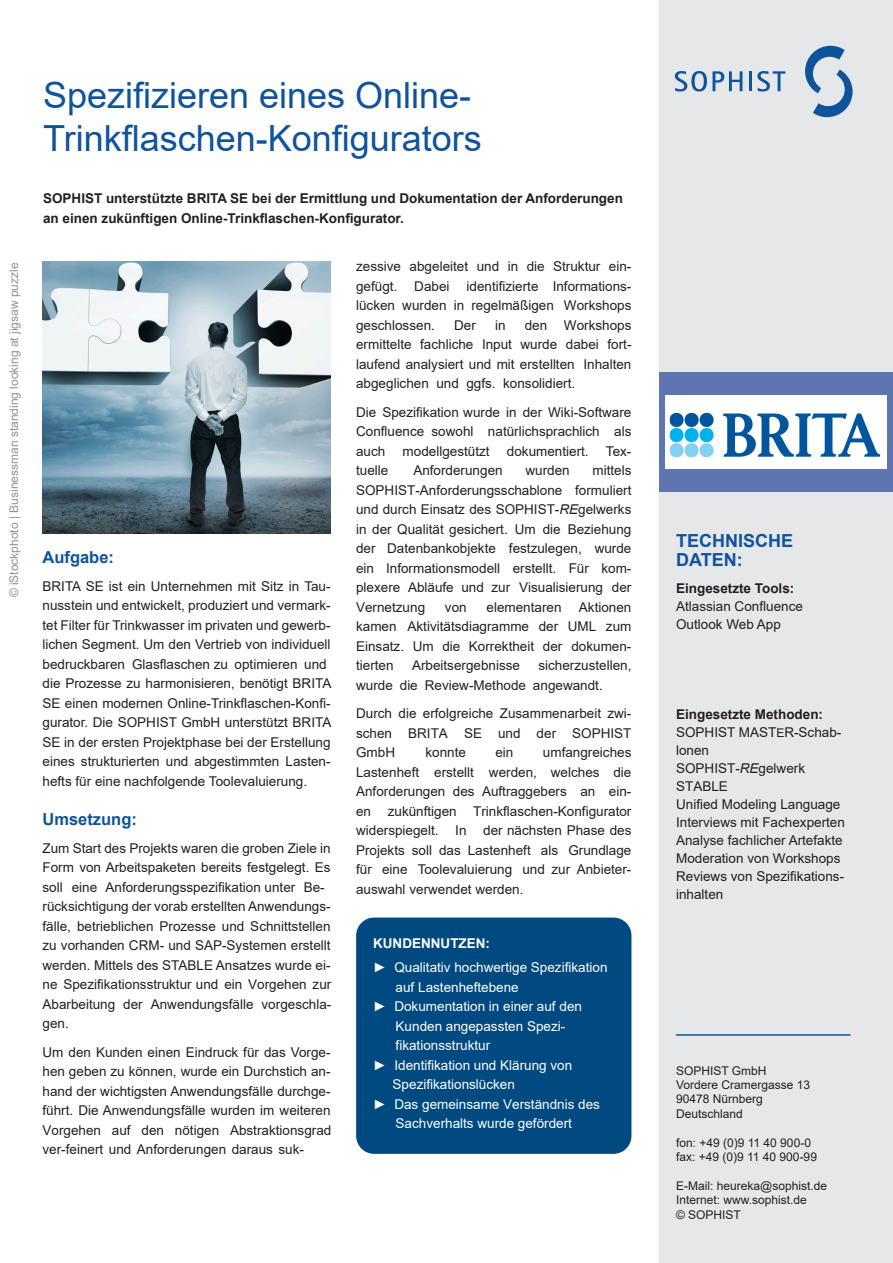
<style>
.page{position:relative;width:893px;height:1263px;background:#fff}
.page>*{position:absolute;margin:0;border:0;box-sizing:border-box;transform-origin:0 0}
.SOPHIST_Hauptübersch{font:36px/43.2px "Arial";color:#0f539c}
.SOPHIST_Standard{font:700 18px/19.5px "Arial";color:#0f539c}
.SOPHIST_Standard-2{font:700 16.5px "Arial";color:#0f539c}
.SOPHIST_Standard-3{font:13.5px/19.5px "Arial";color:#231f20;text-align:justify}
.t1{font:13.5px/19.5px "Arial";color:#fff;text-align:center}
.Einleitung{font:700 13.5px/19.5px "Arial";color:#231f20}
.SOPHIST_Standard_Box{font:700 13.5px "Arial";color:#fff}
.t2{font:12px "Arial";color:#231f20}
.SOPHIST_Standard-4{font:12px "Arial";color:#919396}
.s1{font-style:italic}
.s2{font-weight:700}
.s3{font-size:12px}
</style>
<div class="page">
<div style="left:659px;top:0;width:234px;height:1263px;background:#e6e7e9"></div>
<hr style="left:676px;top:1034px;width:174px;height:2px;background:#0f539c">
<svg style="left:675px;top:71px;width:67px;height:21px"></svg>
<hr style="left:749px;top:71px;width:3px;height:20px;background:#0f539c">
<svg style="left:757px;top:71px;width:28px;height:21px"></svg>
<svg style="left:805px;top:46px;width:48px;height:71px"></svg>
<div style="left:659px;top:372px;width:234px;height:119px;background:#5e75b2"></div>
<img style="left:43px;top:261px;width:288px;height:273px">
<div style="left:356px;top:917px;width:275px;height:237px;background:#014981;border-radius:18px"></div>
<div style="left:665px;top:395px;width:222px;height:74px;background:#fff"></div>
<img style="left:669px;top:412px;width:212px;height:46px">
<p class="SOPHIST_Standard-4" style="left:6px;top:597px;width:336px;rotate:-90deg">© iStockphoto | Businessman standing looking at jigsaw puzzle</p>
<p class="SOPHIST_Hauptübersch" style="left:43px;top:73px;width:440px">Spezifizieren eines Online-<br>Trinkflaschen-Konfigurators</p>
<p class="Einleitung" style="left:43px;top:189px;width:581px">SOPHIST unterstützte BRITA SE bei der Ermittlung und Dokumentation der Anforderungen an einen zukünftigen Online-Trinkflaschen-Konfigurator.</p>
<p class="SOPHIST_Standard-3" style="left:356px;top:257px;width:277px">zessive abgeleitet und in die Struktur ein&shy;gefügt.</p>
<p class="SOPHIST_Standard-3" style="left:356px;top:276px;width:277px;text-indent:110px">identifizierte Informations&shy;lücken wurden in regelmäßigen Workshops geschlossen.</p>
<p class="SOPHIST_Standard-3" style="left:414px;top:276px;width:37px">Dabei</p>
<p class="SOPHIST_Standard-3" style="left:356px;top:315px;width:277px;text-indent:169px">den Workshops ermittelte fachliche Input wurde dabei fort&shy;laufend analysiert und mit erstellten Inhalten abgeglichen und ggfs. konsolidiert.</p>
<p class="SOPHIST_Standard-3" style="left:356px;top:402px;width:277px">Die Spezifikation wurde in der Wiki-Software Confluence sowohl natürlichsprachlich als auch</p>
<p class="SOPHIST_Standard-3" style="left:454px;top:315px;width:23px">Der</p>
<p class="SOPHIST_Standard-3" style="left:495px;top:315px;width:12px">in</p>
<p class="SOPHIST_Standard-3" style="left:403px;top:441px;width:89px">modellgestützt</p>
<p class="SOPHIST_Standard-3" style="left:507px;top:441px;width:83px">dokumentiert.</p>
<p class="SOPHIST_Standard-3" style="left:606px;top:441px;width:27px">Tex-</p>
<p class="SOPHIST_Standard-2" style="left:43px;top:545px;width:73px">Aufgabe:</p>
<p class="SOPHIST_Standard-3" style="left:43px;top:576px;width:290px;text-align:left">BRITA SE ist ein Unternehmen mit Sitz in Tau&shy;nusstein und entwickelt, produziert und vermark&shy;tet Filter für Trinkwasser im privaten und gewerb&shy;lichen Segment. Um den Vertrieb von individuell bedruckbaren Glasflaschen zu optimieren und die Prozesse zu harmonisieren, benötigt BRITA SE einen modernen Online-Trinkflaschen-Konfi&shy;gurator. Die SOPHIST GmbH unterstützt BRITA SE in der ersten Projektphase bei der Erstellung eines strukturierten und abgestimmten Lasten&shy;hefts für eine nachfolgende Toolevaluierung.</p>
<p class="SOPHIST_Standard-2" style="left:43px;top:807px;width:96px">Umsetzung:</p>
<p class="SOPHIST_Standard-3" style="left:43px;top:838px;width:290px;text-align:left">Zum Start des Projekts waren die groben Ziele in Form von Arbeitspaketen bereits festgelegt. Es soll eine Anforderungsspezifikation unter Be&shy;rücksichtigung der vorab erstellten Anwendungs&shy;fälle, betrieblichen Prozesse und Schnittstellen zu vorhanden CRM- und SAP-Systemen erstellt werden. Mittels des STABLE Ansatzes wurde ei&shy;ne Spezifikationsstruktur und ein Vorgehen zur Abarbeitung der Anwendungsfälle vorgeschla&shy;gen.</p>
<p class="SOPHIST_Standard-3" style="left:43px;top:1042px;width:290px">Um den Kunden einen Eindruck für das Vorge&shy;hen geben zu können, wurde ein Durchstich an&shy;hand der wichtigsten Anwendungsfälle durchge&shy;führt. Die Anwendungsfälle wurden im weiteren Vorgehen auf den nötigen Abstraktionsgrad ver-feinert und Anforderungen daraus suk-</p>
<p class="SOPHIST_Standard-3" style="left:356px;top:461px;width:34px">tuelle</p>
<p class="SOPHIST_Standard-3" style="left:413px;top:461px;width:91px">Anforderungen</p>
<p class="SOPHIST_Standard-3" style="left:525px;top:461px;width:46px">wurden</p>
<p class="SOPHIST_Standard-3" style="left:356px;top:461px;width:277px;text-indent:236px">mittels SOPHIST-Anforderungsschablone formuliert und durch Einsatz des SOPHIST-<span class="s1">RE</span>gelwerks in der Qualität gesichert. Um die Beziehung der Datenbankobjekte festzulegen, wurde ein Informationsmodell erstellt. Für kom&shy;plexere Abläufe und zur Visualisierung der Vernetzung</p>
<p class="SOPHIST_Standard-3" style="left:356px;top:597px;width:277px;text-indent:223px">Aktionen kamen Aktivitätsdiagramme der UML zum Einsatz. Um die Korrektheit der dokumen&shy;tierten</p>
<p class="SOPHIST_Standard-3" style="left:445px;top:597px;width:23px">von</p>
<p class="SOPHIST_Standard-3" style="left:486px;top:597px;width:77px">elementaren</p>
<p class="SOPHIST_Standard-3" style="left:356px;top:656px;width:277px;text-indent:182px">sicherzustellen, wurde die Review-Methode angewandt.</p>
<p class="SOPHIST_Standard-3" style="left:356px;top:704px;width:277px">Durch die erfolgreiche Zusammenarbeit zwi&shy;schen BRITA SE und der SOPHIST GmbH</p>
<p class="SOPHIST_Standard-3" style="left:412px;top:656px;width:110px">Arbeitsergebnisse</p>
<p class="SOPHIST_Standard-3" style="left:356px;top:743px;width:277px;text-indent:187px">umfangreiches Lastenheft erstellt werden, welches die Anforderungen des Auftraggebers an ein&shy;en zukünftigen Trinkflaschen-Konfigurator widerspiegelt. In der nächsten Phase des Projekts soll das Lastenheft als Grundlage für eine Toolevaluierung und zur Anbieter&shy;auswahl verwendet werden.</p>
<p class="SOPHIST_Standard-3" style="left:425px;top:743px;width:42px">konnte</p>
<p class="SOPHIST_Standard-3" style="left:495px;top:743px;width:20px">ein</p>
<p class="SOPHIST_Standard_Box" style="left:373px;top:934px;width:118px">KUNDENNUTZEN:</p>
<p class="t1" style="left:373px;top:958px;width:236px">► Qualitativ hochwertige Spezifikation</p>
<p class="t1" style="left:396px;top:977px;width:125px">auf Lastenheftebene</p>
<p class="t1" style="left:373px;top:997px;width:210px">► Dokumentation in einer auf den</p>
<p class="t1" style="left:396px;top:1016px;width:171px">Kunden angepassten Spezi-</p>
<p class="t1" style="left:396px;top:1036px;width:96px">fikationsstruktur</p>
<p class="t1" style="left:373px;top:1055px;width:201px">► Identifikation und Klärung von</p>
<p class="t1" style="left:393px;top:1075px;width:124px">Spezifikationslücken</p>
<p class="t1" style="left:373px;top:1094px;width:228px">► Das gemeinsame Verständnis des<br>Sachverhalts wurde gefördert</p>
<p class="SOPHIST_Standard" style="left:676px;top:531px;width:118px">TECHNISCHE<br>DATEN:</p>
<p class="SOPHIST_Standard-3" style="left:676px;top:579px;width:128px;line-height:18px;text-align:left"><span class="s2">Eingesetzte Tools:<br></span>Atlassian Confluence<br>Outlook Web App</p>
<p class="SOPHIST_Standard-3" style="left:676px;top:705px;width:170px;line-height:18px;text-align:left"><span class="s2">Eingesetzte Methoden:<br></span>SOPHIST MAST<span class="s3">E</span>R-Schab&shy;lonen<br>SOPHIST-<span class="s1">RE</span>gelwerk<br>STABLE<br>Unified Modeling Language<br>Interviews mit Fachexperten<br>Analyse fachlicher Artefakte<br>Moderation von Workshops<br>Reviews von Spezifikations&shy;inhalten</p>
<p class="t2" style="left:676px;top:1062px;width:92px">SOPHIST GmbH</p>
<p class="t2" style="left:676px;top:1076px;width:136px">Vordere Cramergasse 13</p>
<p class="t2" style="left:676px;top:1091px;width:88px">90478 Nürnberg</p>
<p class="t2" style="left:676px;top:1105px;width:68px">Deutschland</p>
<p class="t2" style="left:676px;top:1134px;width:136px">fon: +49 (0)9 11 40 900-0</p>
<p class="t2" style="left:676px;top:1148px;width:142px">fax: +49 (0)9 11 40 900-99</p>
<p class="t2" style="left:676px;top:1177px;width:152px">E-Mail: heureka@sophist.de</p>
<p class="t2" style="left:676px;top:1192px;width:132px">Internet: www.sophist.de</p>
<p class="t2" style="left:676px;top:1206px;width:66px">© SOPHIST</p>
</div>
